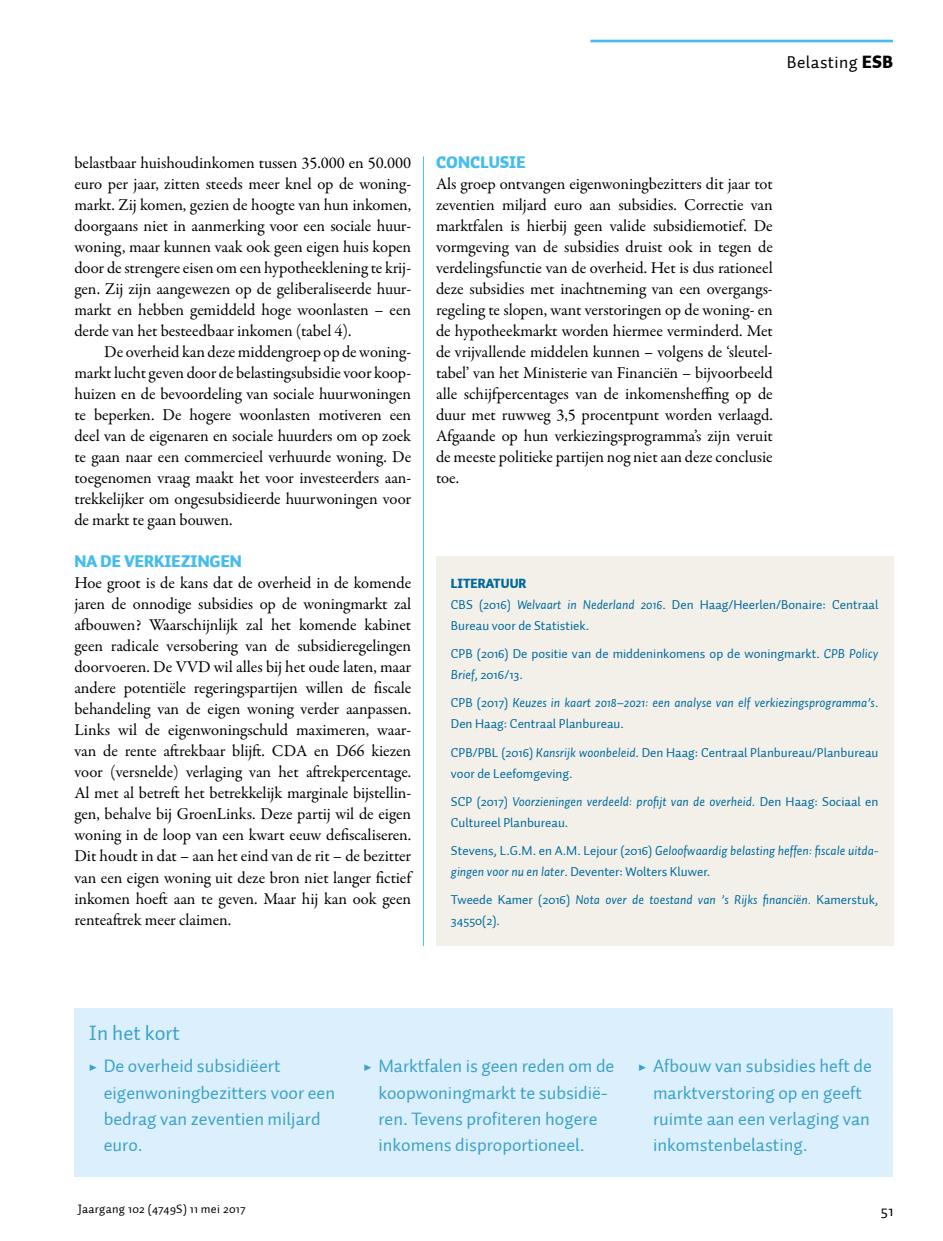
<style>
.page{position:relative;width:943px;height:1241px;background:#fff}
.page>*{position:absolute;margin:0;border:0;box-sizing:border-box;transform-origin:0 0}
.t1{font:21px "Auto 1";color:#3ca2ca}
.t2{font:18.38px/26.2px "Auto 1";color:#3ca2ca}
.t3{font:17.5px "Auto 1";letter-spacing:.025em;color:#000}
.t4{font:16.62px/21px "Garamond Premr Pro";letter-spacing:-.005em;color:#000}
.t5{font:15.75px "Auto 1";color:#000}
.t6{font:13.12px/21px "Auto 1";color:#006a9d}
.t7{font:italic 13.12px/21px "Auto 1";color:#006a9d}
.t8{font:12.25px "Auto 1";letter-spacing:.025em;color:#000}
.s1{font-weight:900}
.s2{font-family:"Auto 1";font-weight:900;color:#44bdee}
.s3{font-style:italic}
.s4{font-style:normal}
.s5{font-family:"Garamond Premr Pro";font-weight:700}
</style>
<div class="page">
<hr style="left:590px;top:40px;width:302px;height:2px;background:#44bdee">
<hr style="left:423px;top:156px;width:1px;height:789px;background:#44bdee">
<div style="left:74px;top:1008px;width:819px;height:168px;background:#dceffc"></div>
<div style="left:436px;top:556px;width:457px;height:389px;background:#f2f0e9"></div>
<p class="t3" style="left:787px;top:51px;width:107px">Belasting <span class="s1">ESB</span></p>
<p class="t4" style="left:74px;top:153px;width:338px">belastbaar huishoudinkomen tussen 35.000 en 50.000</p>
<p class="t4" style="left:74px;top:174px;width:338px">euro per jaar, zitten steeds meer knel op de woning-</p>
<p class="t4" style="left:74px;top:195px;width:338px">markt. Zij komen, gezien de hoogte van hun inkomen,</p>
<p class="t4" style="left:74px;top:216px;width:338px">doorgaans niet in aanmerking voor een sociale huur-</p>
<p class="t4" style="left:74px;top:237px;width:338px">woning, maar kunnen vaak ook geen eigen huis kopen</p>
<p class="t4" style="left:74px;top:258px;width:338px">door de strengere eisen om een hypotheeklening te krij-</p>
<p class="t4" style="left:74px;top:279px;width:338px">gen. Zij zijn aangewezen op de geliberaliseerde huur-</p>
<p class="t4" style="left:74px;top:300px;width:338px">markt en hebben gemiddeld hoge woonlasten – een</p>
<p class="t4" style="left:74px;top:321px;width:279px">derde van het besteedbaar inkomen (tabel 4).</p>
<p class="t4" style="left:104px;top:342px;width:308px">De overheid kan deze middengroep op de woning-</p>
<p class="t4" style="left:74px;top:363px;width:338px">markt lucht geven door de belastingsubsidie voor koop-</p>
<p class="t4" style="left:74px;top:384px;width:338px">huizen en de bevoordeling van sociale huurwoningen</p>
<p class="t4" style="left:74px;top:405px;width:338px">te beperken. De hogere woonlasten motiveren een</p>
<p class="t4" style="left:74px;top:426px;width:338px">deel van de eigenaren en sociale huurders om op zoek</p>
<p class="t4" style="left:74px;top:447px;width:338px">te gaan naar een commercieel verhuurde woning. De</p>
<p class="t4" style="left:74px;top:468px;width:338px">toegenomen vraag maakt het voor investeerders aan-</p>
<p class="t4" style="left:74px;top:489px;width:338px">trekkelijker om ongesubsidieerde huurwoningen voor</p>
<p class="t4" style="left:74px;top:510px;width:160px">de markt te gaan bouwen.</p>
<p class="t4" style="left:74px;top:552px;width:338px"><span class="s2">NA DE VERKIEZINGEN<br></span>Hoe groot is de kans dat de overheid in de komende jaren de onnodige subsidies op de woningmarkt zal afbouwen? Waarschijnlijk zal het komende kabinet geen radicale versobering van de subsidieregelingen doorvoeren. De VVD wil alles bij het oude laten, maar andere potentiële regeringspartijen willen de fiscale behandeling van de eigen woning verder aanpassen.<br>Links wil de eigenwoningschuld maximeren, waar&shy;van de rente aftrekbaar blijft. CDA en D66 kiezen voor (versnelde) verlaging van het aftrekpercentage.<br>Al met al betreft het betrekkelijk marginale bijstellin&shy;gen, behalve bij GroenLinks. Deze partij wil de eigen woning in de loop van een kwart eeuw defiscaliseren.<br>Dit houdt in dat – aan het eind van de rit – de bezitter van een eigen woning uit deze bron niet langer fictief inkomen hoeft aan te geven. Maar hij kan ook geen renteaftrek meer claimen.</p>
<p class="t4" style="left:436px;top:153px;width:338px"><span class="s2">CONCLUSIE<br></span>Als groep ontvangen eigenwoningbezitters dit jaar tot zeventien miljard euro aan subsidies. Correctie van marktfalen is hierbij geen valide subsidiemotief. De vormgeving van de subsidies druist ook in tegen de verdelingsfunctie van de overheid. Het is dus rationeel deze subsidies met inachtneming van een overgangs&shy;regeling te slopen, want verstoringen op de woning- en de hypotheekmarkt worden hiermee verminderd. Met de vrijvallende middelen kunnen – volgens de ‘sleutel&shy;tabel’ van het Ministerie van Financiën – bijvoorbeeld alle schijfpercentages van de inkomensheffing op de duur met ruwweg 3,5 procentpunt worden verlaagd.<br>Afgaande op hun verkiezingsprogramma’s zijn veruit de meeste politieke partijen nog niet aan deze conclusie toe.</p>
<p class="t6" style="left:451px;top:573px;width:429px"><span class="s1">LITERATUUR<br></span>CBS (2016) <span class="s3">Welvaart in Nederland 2016</span>. Den Haag/Heerlen/Bonaire: Centraal<br>Bureau voor de Statistiek.</p>
<p class="t6" style="left:451px;top:643px;width:429px">CPB (2016) De positie van de middeninkomens op de woningmarkt. <span class="s3">CPB Policy<br>Brief</span>, 2016/13.</p>
<p class="t7" style="left:451px;top:692px;width:429px"><span class="s4">CPB (2017)</span> Keuzes in kaart 2018–2021: een analyse van elf verkiezingsprogramma’s<span class="s4">.<br>Den Haag: Centraal Planbureau.</span></p>
<p class="t6" style="left:451px;top:741px;width:429px">CPB/PBL (2016) <span class="s3">Kansrijk woonbeleid</span>. Den Haag: Centraal Planbureau/Planbureau voor de Leefomgeving.</p>
<p class="t6" style="left:451px;top:790px;width:429px">SCP (2017) <span class="s3">Voorzieningen verdeeld: profijt van de overheid</span>. Den Haag: Sociaal en<br>Cultureel Planbureau.</p>
<p class="t7" style="left:451px;top:839px;width:429px"><span class="s4">Stevens, L.G.M. en A.M. Lejour (2016)</span> Geloofwaardig belasting heffen: fiscale uitda&shy;gingen voor nu en later<span class="s4">. Deventer: Wolters Kluwer.</span></p>
<p class="t7" style="left:451px;top:888px;width:429px"><span class="s4">Tweede Kamer (2016)</span> Nota over de toestand van ’s Rijks financiën. <span class="s4">Kamerstuk,<br>34550(2).</span></p>
<p class="t1" style="left:89px;top:1019px;width:93px">In het kort</p>
<p class="t2" style="left:104px;top:1053px;width:233px;text-indent:-15px"><span class="s5">▶</span> De overheid subsidiëert eigenwoningbezitters voor een bedrag van zeventien miljard euro.</p>
<p class="t2" style="left:378px;top:1053px;width:237px;text-indent:-15px"><span class="s5">▶</span> Marktfalen is geen reden om de koopwoningmarkt te subsidië&shy;ren. Tevens profiteren hogere inkomens disproportioneel.</p>
<p class="t2" style="left:653px;top:1053px;width:220px;text-indent:-15px"><span class="s5">▶</span> Afbouw van subsidies heft de marktverstoring op en geeft ruimte aan een verlaging van inkomstenbelasting.</p>
<p class="t8" style="left:78px;top:1201px;width:169px">Jaargang 102 (4749S) 11 mei 2017</p>
<p class="t5" style="left:880px;top:1200px;width:14px">51</p>
</div>
